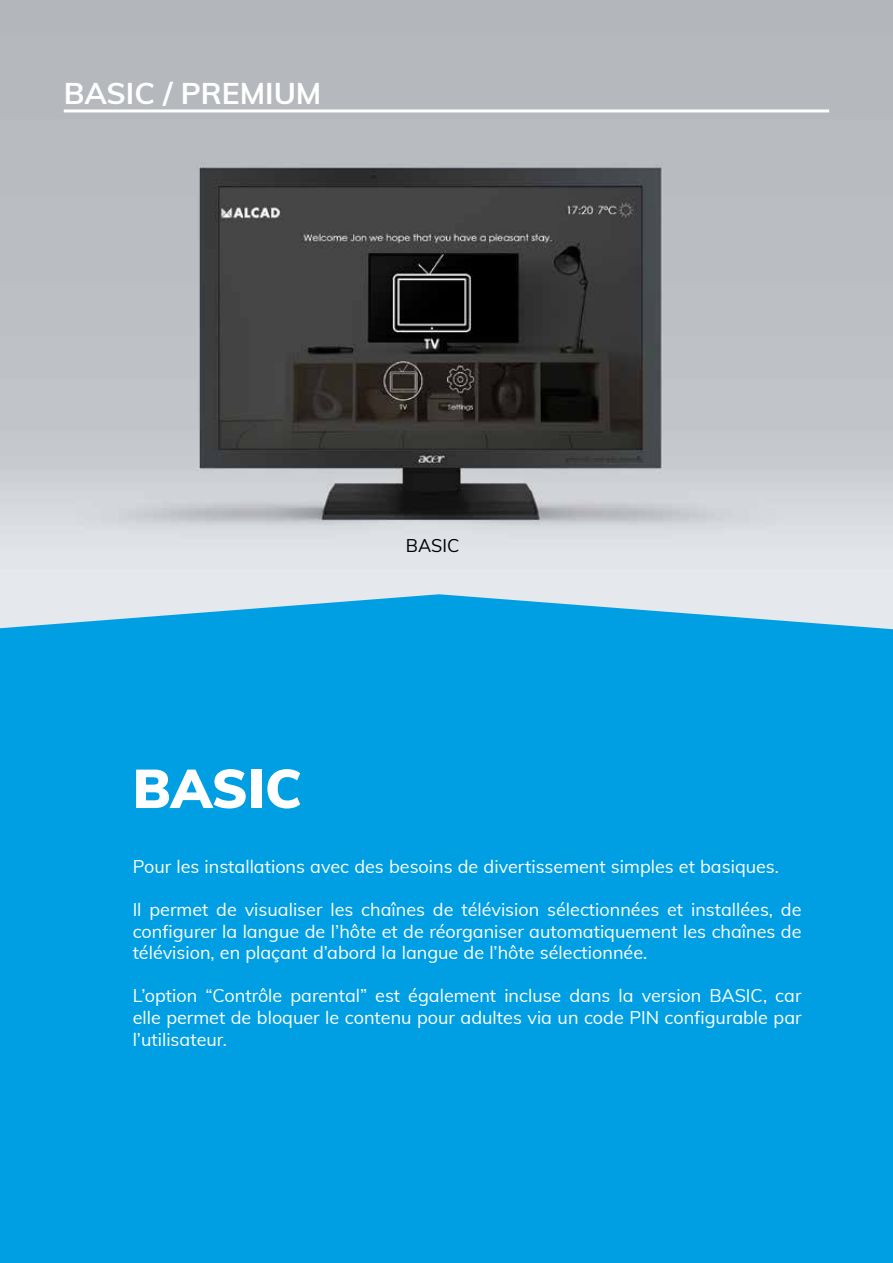
<style>
.page{position:relative;width:893px;height:1263px;background:#fff}
.page>*{position:absolute;margin:0;border:0;box-sizing:border-box;transform-origin:0 0}
.t1{font:900 54px "Muli";color:#fff}
.t2{font:700 30px "Muli";color:#fff}
.t3{font:18px/21.6px "Muli";color:#fff;text-align:justify}
.t4{font:18px "Muli";letter-spacing:-.005em;color:#000}
</style>
<div class="page">
<img style="left:0;top:0;width:893px;height:594px">
<div style="left:0;top:594px;width:893px;height:669px;background:#009fe3"></div>
<hr style="left:64px;top:109px;width:765px;height:3px;background:#fff">
<h2 class="t2" style="left:64px;top:71px;width:259px">BASIC / PREMIUM</h2>
<h1 class="t1" style="left:133px;top:749px;width:171px">BASIC</h1>
<p class="t4" style="left:406px;top:532px;width:55px">BASIC</p>
<p class="t3" style="left:133px;top:855px;width:648px">Pour les installations avec des besoins de divertissement simples et basiques.</p>
<p class="t3" style="left:133px;top:898px;width:670px">Il permet de visualiser les chaînes de télévision sélectionnées et installées, de configurer la langue de l’hôte et de réorganiser automatiquement les chaînes de télévision, en plaçant d’abord la langue de l’hôte sélectionnée.</p>
<p class="t3" style="left:133px;top:984px;width:670px">L’option “Contrôle parental” est également incluse dans la version BASIC, car elle permet de bloquer le contenu pour adultes via un code PIN configurable par l’utilisateur.</p>
</div>
